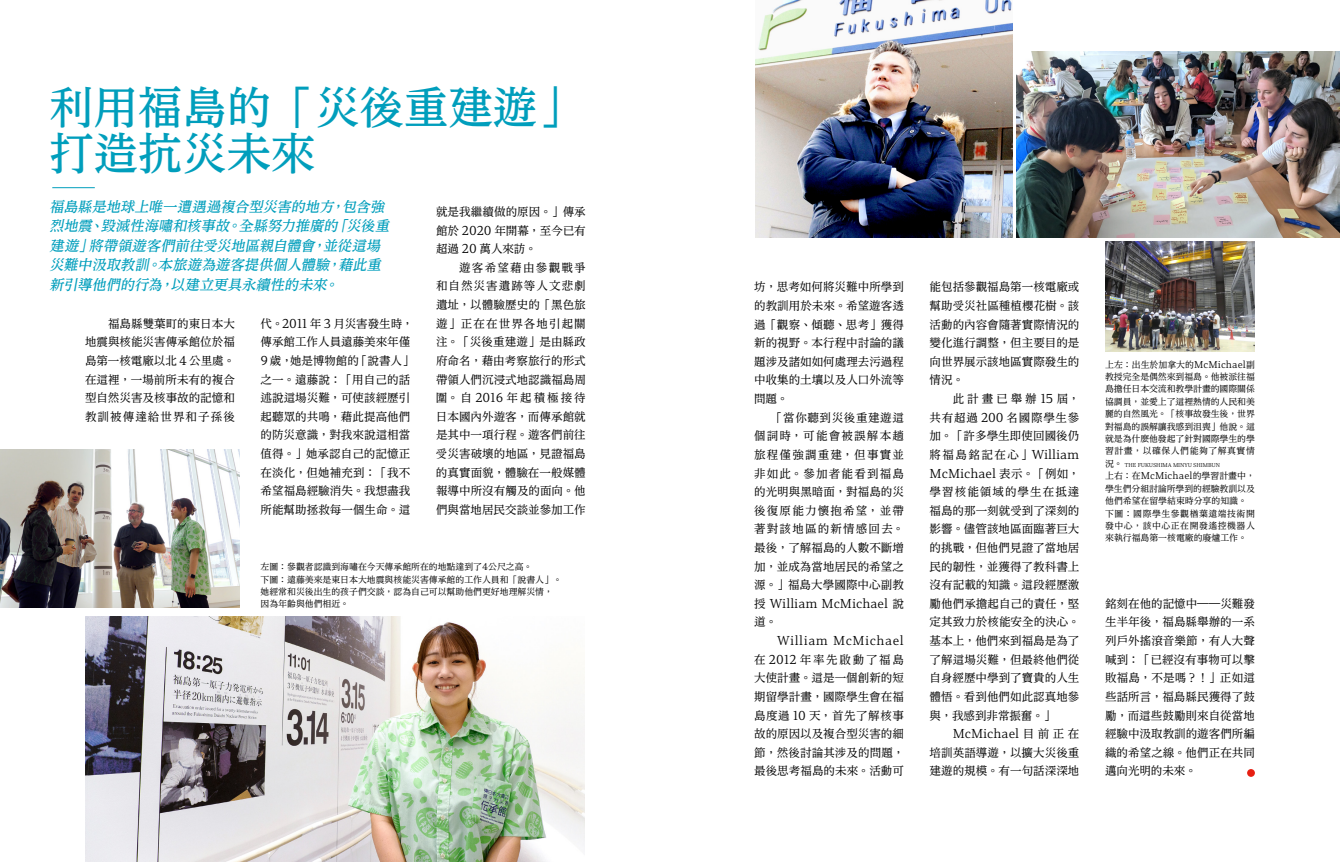
<style>
.page{position:relative;width:1340px;height:862px;background:#fff}
.page>*{position:absolute;margin:0;border:0;box-sizing:border-box;transform-origin:0 0}
.t1{font:500 44.25px "UD Reimin TCB5 HK";color:#009ebc}
.t2{font:italic 500 14.12px/19.5px "UD Reimin TCB5 HK";color:#009ebc}
.t3{font:12.12px "Lutes UDPE";letter-spacing:-.005em;color:#000}
.t4{font:12.12px "Lutes UDPE";letter-spacing:.04em;color:#000}
.t5{font:11.5px/18.6px "UD Reimin TCB5 HK";letter-spacing:.005em;color:#000;text-align:justify}
.t6{font:8.88px/12.4px "UD Reimin TCB5 HK";color:#000;text-align:justify}
.t7{font:5.25px "Lutes UDPE";letter-spacing:-.01em;color:#000}
.s1{font-family:"Lutes UDPE";font-size:12.12px}
.s2{font-family:"Lutes UDPE";font-size:9.25px}
.s3{font-family:"UD Reimin TCB5 HK";font-size:11.5px}
.s4{font-family:"UD Reimin TCB5 HK";font-size:8.88px}
</style>
<div class="page">
<img style="left:1016px;top:51px;width:323px;height:186px">
<img style="left:1105px;top:241px;width:149px;height:110px">
<svg style="left:1247px;top:768px;width:7px;height:8px"></svg>
<img style="left:85px;top:616px;width:500px;height:245px">
<img style="left:755px;top:0;width:257px;height:237px">
<hr style="left:52px;top:187px;width:43px;height:1px;background:#009ebc">
<img style="left:0;top:449px;width:240px;height:158px">
<p class="t1" style="left:50px;top:74px;width:533px">利用福島的「災後重建遊」</p>
<p class="t1" style="left:50px;top:120px;width:267px">打造抗災未來</p>
<p class="t2" style="left:50px;top:196px;width:345px">福島縣是地球上唯一遭遇過複合型災害的地方，包含強烈地震、毀滅性海嘯和核事故。全縣努力推廣的「災後重建遊」將帶領遊客們前往受災地區親自體會，並從這場災難中汲取教訓。本旅遊為遊客提供個人體驗，藉此重新引導他們的行為，以建立更具永續性的未來。</p>
<p class="t5" style="left:436px;top:202px;width:151px">就是我繼續做的原因。」傳承館於 <span class="s1">2020</span> 年開幕，至今已有超過 <span class="s1">20</span> 萬人來訪。</p>
<p class="t5" style="left:436px;top:257px;width:151px;text-indent:23px">遊客希望藉由參觀戰爭和自然災害遺跡等人文悲劇遺址，以體驗歷史的「黑色旅遊」正在在世界各地引起關注。「災後重建遊」是由縣政府命名，藉由考察旅行的形式帶領人們沉浸式地認識福島周圍。自<span class="s1">2016</span> 年起積極接待日本國內外遊客，而傳承館就是其中一項行程。遊客們前往受災害破壞的地區，見證福島的真實面貌，體驗在一般媒體報導中所沒有觸及的面向。他們與當地居民交談並參加工作</p>
<p class="t5" style="left:85px;top:313px;width:151px;text-indent:23px">福島縣雙葉町的東日本大地震與核能災害傳承館位於福島第一核電廠以北 <span class="s1">4</span> 公里處。在這裡，一場前所未有的複合型自然災害及核事故的記憶和教訓被傳達給世界和子孫後</p>
<p class="t5" style="left:260px;top:313px;width:154px;text-align:left">代。<span class="s1">2011</span> 年 <span class="s1">3</span> 月災害發生時，傳承館工作人員遠藤美來年僅<br><span class="s1">9</span>歲，她是博物館的「說書人」之一。遠藤說：「用自己的話述說這場災難，可使該經歷引起聽眾的共鳴，藉此提高他們的防災意識，對我來說這相當值得。」她承認自己的記憶正在淡化，但她補充到：「我不希望福島經驗消失。我想盡我所能幫助拯救每一個生命。這</p>
<p class="t6" style="left:260px;top:560px;width:273px">左圖：參觀者認識到海嘯在今天傳承館所在的地點達到了<span class="s2">4</span>公尺之高。</p>
<p class="t6" style="left:260px;top:572px;width:303px">下圖：遠藤美來是東日本大地震與核能災害傳承館的工作人員和「說書人」。</p>
<p class="t6" style="left:260px;top:584px;width:294px">她經常和災後出生的孩子們交談，認為自己可以幫助他們更好地理解災情，</p>
<p class="t6" style="left:260px;top:597px;width:90px">因為年齡與他們相近。</p>
<p class="t5" style="left:754px;top:277px;width:151px">坊，思考如何將災難中所學到的教訓用於未來。希望遊客透過「觀察、傾聽、思考」獲得新的視野。本行程中討論的議題涉及諸如如何處理去污過程中收集的土壤以及人口外流等問題。</p>
<p class="t5" style="left:754px;top:407px;width:151px;text-indent:17px">「當你聽到災後重建遊這個詞時，可能會被誤解本趟旅程僅強調重建，但事實並非如此。參加者能看到福島的光明與黑暗面，對福島的災後復原能力懷抱希望，並帶著對該地區的新情感回去。最後，了解福島的人數不斷增加，並成為當地居民的希望之源。」福島大學國際中心副教</p>
<p class="t3" style="left:754px;top:593px;width:151px"><span class="s3">授</span> William McMichael <span class="s3">說</span></p>
<p class="t5" style="left:754px;top:612px;width:24px">道。</p>
<p class="t4" style="left:777px;top:630px;width:128px">William McMichael</p>
<p class="t5" style="left:754px;top:649px;width:152px">在 <span class="s1">2012</span> 年率先啟動了福島大使計畫。這是一個創新的短期留學計畫，國際學生會在福島度過 <span class="s1">10</span> 天，首先了解核事故的原因以及複合型災害的細節，然後討論其涉及的問題，最後思考福島的未來。活動可</p>
<p class="t5" style="left:929px;top:277px;width:151px">能包括參觀福島第一核電廠或幫助受災社區種植櫻花樹。該活動的內容會隨著實際情況的變化進行調整，但主要目的是向世界展示該地區實際發生的情況。</p>
<p class="t5" style="left:929px;top:388px;width:151px;text-indent:23px">此計畫已舉辦<span class="s1">15</span>屆，共有超過 <span class="s1">200</span> 名國際學生參加。「許多學生即使回國後仍將福島銘記在心」<span class="s1">William</span></p>
<p class="t3" style="left:929px;top:462px;width:151px">McMichael <span class="s3">表示。「例如，</span></p>
<p class="t5" style="left:929px;top:481px;width:151px">學習核能領域的學生在抵達福島的那一刻就受到了深刻的影響。儘管該地區面臨著巨大的挑戰，但他們見證了當地居民的韌性，並獲得了教科書上沒有記載的知識。這段經歷激勵他們承擔起自己的責任，堅定其致力於核能安全的決心。基本上，他們來到福島是為了了解這場災難，但最終他們從自身經歷中學到了寶貴的人生體悟。看到他們如此認真地參與，我感到非常振奮。」</p>
<p class="t3" style="left:952px;top:723px;width:128px">McMichael <span class="s3">目前正在</span></p>
<p class="t5" style="left:929px;top:742px;width:151px">培訓英語導遊，以擴大災後重建遊的規模。有一句話深深地</p>
<p class="t6" style="left:1105px;top:357px;width:151px">上左：出生於加拿大的<span class="s2">McMichael</span>副教授完全是偶然來到福島。他被派往福島擔任日本交流和教學計畫的國際關係協調員，並愛上了這裡熱情的人民和美麗的自然風光。「核事故發生後，世界對福島的誤解讓我感到沮喪」他說。這就是為什麼他發起了針對國際學生的學習計畫，以確保人們能夠了解真實情</p>
<p class="t7" style="left:1105px;top:460px;width:116px"><span class="s4">況。</span> THE FUKUSHIMA MINYU SHIMBUN</p>
<p class="t6" style="left:1105px;top:469px;width:151px">上右：在<span class="s2">McMichael</span>的學習計畫中，學生們分組討論所學到的經驗教訓以及他們希望在留學結束時分享的知識。</p>
<p class="t6" style="left:1105px;top:506px;width:151px">下圖：國際學生參觀楢葉遠端技術開發中心，該中心正在開發遙控機器人來執行福島第一核電廠的廢爐工作。</p>
<p class="t5" style="left:1105px;top:593px;width:151px">銘刻在他的記憶中——災難發生半年後，福島縣舉辦的一系列戶外搖滾音樂節，有人大聲喊到：「已經沒有事物可以擊敗福島，不是嗎？！」正如這些話所言，福島縣民獲得了鼓勵，而這些鼓勵則來自從當地經驗中汲取教訓的遊客們所編織的希望之線。他們正在共同邁向光明的未來。</p>
</div>
